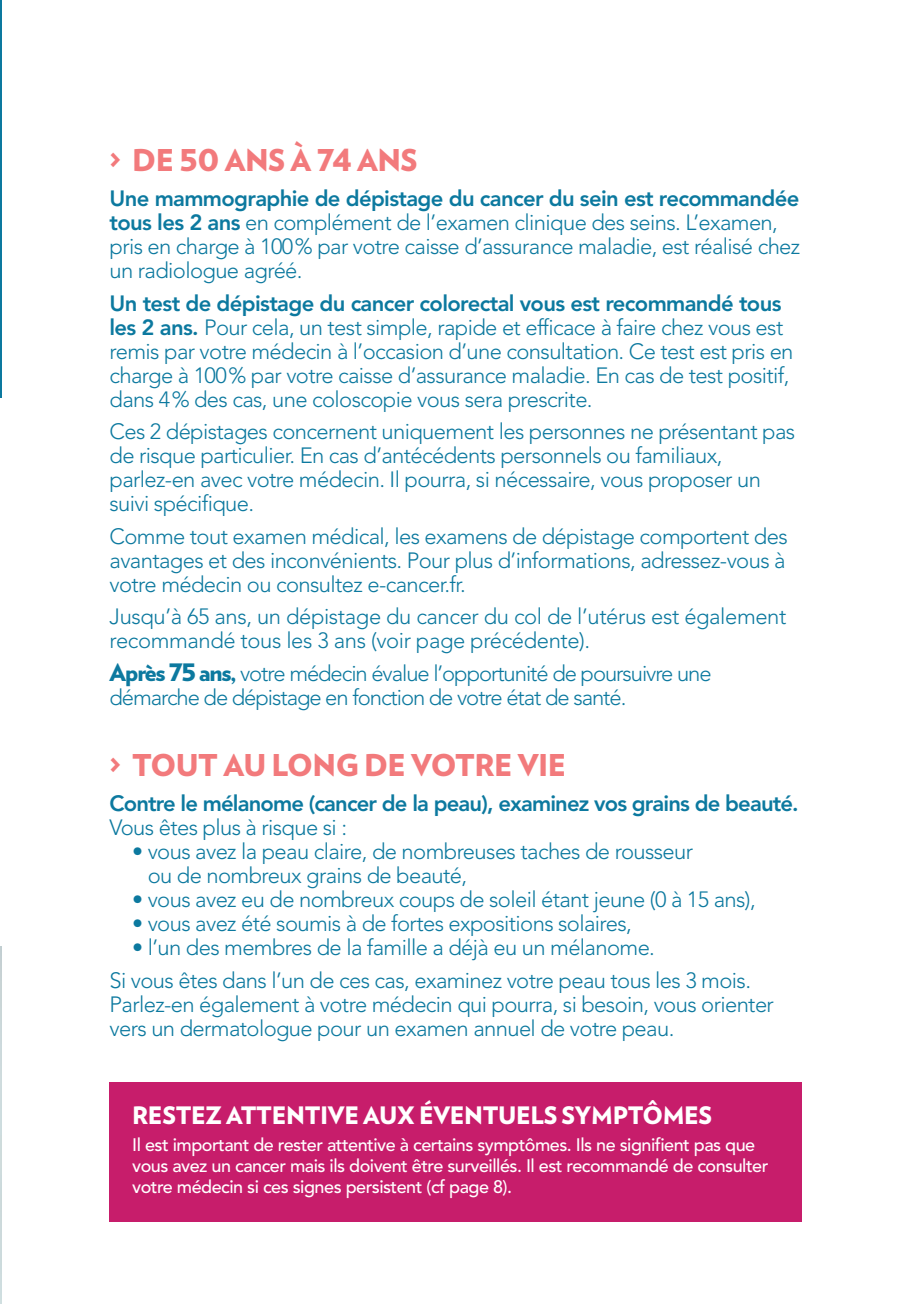
<style>
.page{position:relative;width:909px;height:1304px;background:#fff}
.page>*{position:absolute;margin:0;border:0;box-sizing:border-box;transform-origin:0 0}
.t1{font:900 30px "Verlag";letter-spacing:-.015em;color:#f27a7c}
.t2{font:900 24px "Verlag";letter-spacing:-.015em;color:#fff}
.t3{font:300 22px/24px "Avenir LT Std";letter-spacing:-.03em;color:#0c799f}
.t4{font:300 22px/24px "Avenir LT Std";letter-spacing:-.05em;color:#0c799f}
.t5{font:800 22px "Avenir LT Std";letter-spacing:-.04em;color:#0c799f}
.t6{font:500 18px/21px "Avenir LT Std";letter-spacing:-.03em;color:#fff}
.s1{font-weight:800}
.s2{font-family:"Verlag";font-weight:900;font-size:24px}
</style>
<div class="page">
<hr style="left:0;top:0;width:2px;height:397px;background:#0c799f">
<div style="left:109px;top:1082px;width:692px;height:139px;background:#c71d6b"></div>
<h1 class="t1" style="left:109px;top:135px;width:310px">&gt; DE 50 ANS À 74 ANS</h1>
<p class="t3" style="left:109px;top:187px;width:692px"><span class="s1">Une mammographie de dépistage du cancer du sein est recommandée tous les 2 ans</span> en complément de l’examen clinique des seins. L’examen, pris en charge à 100% par votre caisse d’assurance maladie, est réalisé chez un radiologue agréé.</p>
<p class="t3" style="left:109px;top:291px;width:685px"><span class="s1">Un test de dépistage du cancer colorectal vous est recommandé tous les 2 ans.</span> Pour cela, un test simple, rapide et efficace à faire chez vous est remis par votre médecin à l’occasion d’une consultation. Ce test est pris en charge à 100% par votre caisse d’assurance maladie. En cas de test positif, dans 4% des cas, une coloscopie vous sera prescrite.</p>
<p class="t3" style="left:109px;top:420px;width:687px">Ces 2 dépistages concernent uniquement les personnes ne présentant pas de risque particulier. En cas d’antécédents personnels ou familiaux, parlez-en avec votre médecin. Il pourra, si nécessaire, vous proposer un suivi spécifique.</p>
<p class="t3" style="left:109px;top:524px;width:679px;text-align:justify">Comme tout examen médical, les examens de dépistage comportent des avantages et des inconvénients. Pour plus d’informations, adressez-vous à votre médecin ou consultez e-cancer.fr.</p>
<p class="t3" style="left:109px;top:605px;width:678px">Jusqu’à 65 ans, un dépistage du cancer du col de l’utérus est également recommandé tous les 3 ans (voir page précédente).</p>
<p class="t4" style="left:109px;top:661px;width:603px"><span class="s2">Après 75 ans,</span> votre médecin évalue l’opportunité de poursuivre une démarche de dépistage en fonction de votre état de santé.</p>
<h1 class="t1" style="left:109px;top:740px;width:458px">&gt; TOUT AU LONG DE VOTRE VIE</h1>
<p class="t5" style="left:109px;top:790px;width:690px">Contre le mélanome (cancer de la peau), examinez vos grains de beauté.</p>
<p class="t3" style="left:109px;top:815px;width:239px">Vous êtes plus à risque si :</p>
<p class="t3" style="left:148px;top:839px;width:547px;text-indent:-15px">• vous avez la peau claire, de nombreuses taches de rousseur ou de nombreux grains de beauté,</p>
<p class="t3" style="left:132px;top:887px;width:625px">• vous avez eu de nombreux coups de soleil étant jeune (0 à 15 ans),</p>
<p class="t3" style="left:132px;top:911px;width:501px">• vous avez été soumis à de fortes expositions solaires,</p>
<p class="t3" style="left:109px;top:931px;width:643px;line-height:32.4px;text-indent:23px">• l’un des membres de la famille a déjà eu un mélanome.<br>Si vous êtes dans l’un de ces cas, examinez votre peau tous les 3 mois.</p>
<p class="t3" style="left:109px;top:992px;width:665px">Parlez-en également à votre médecin qui pourra, si besoin, vous orienter vers un dermatologue pour un examen annuel de votre peau.</p>
<p class="t2" style="left:132px;top:1095px;width:581px">RESTEZ ATTENTIVE AUX ÉVENTUELS SYMPTÔMES</p>
<p class="t6" style="left:132px;top:1134px;width:637px">Il est important de rester attentive à certains symptômes. Ils ne signifient pas que vous avez un cancer mais ils doivent être surveillés. Il est recommandé de consulter votre médecin si ces signes persistent (cf page 8).</p>
</div>
